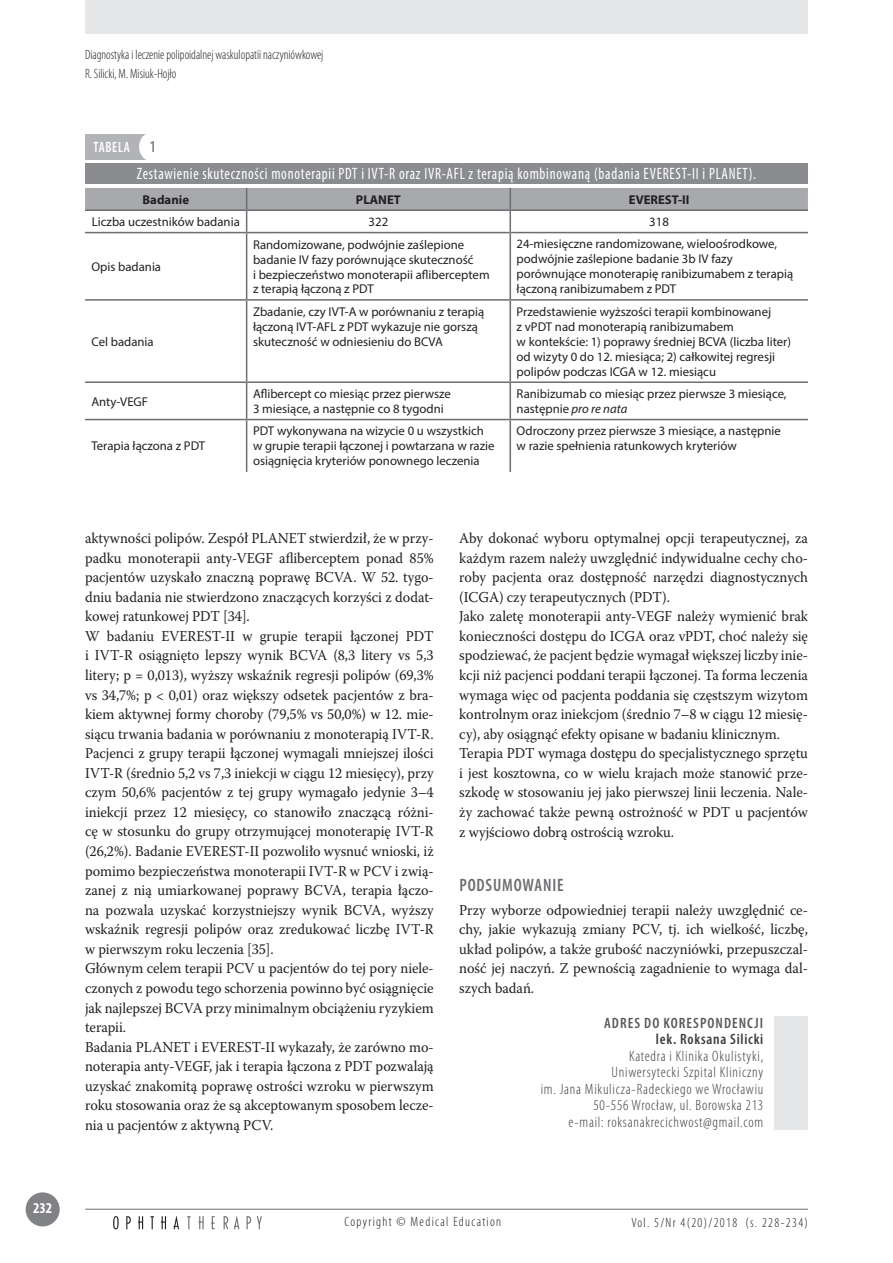
<style>
.page{position:relative;width:893px;height:1263px;background:#fff}
.page>*{position:absolute;margin:0;border:0;box-sizing:border-box;transform-origin:0 0}
.t1{font:600 condensed 18px "Myriad Pro";letter-spacing:.05em;color:#6c6d70;scale:.96 1}
.t2{font:condensed 16.5px "Myriad Pro";letter-spacing:.05em;color:#fff;scale:.9 1}
.t3{font:600 condensed 16.5px "Myriad Pro";color:#76787b;scale:.9 1}
.t4{font:15px/19.5px "Warnock Pro";letter-spacing:-.005em;color:#231f20;scale:.95 1}
.t5{font:300 condensed 15px/16.5px "Myriad Pro";letter-spacing:.05em;color:#3e3e3f;text-align:right}
.t6{font:600 condensed 15px "Myriad Pro";letter-spacing:.07em;color:#57585a}
.t7{font:600 condensed 15px "Myriad Pro";letter-spacing:.05em;color:#3e3e3f}
.t8{font:600 condensed 15px "Myriad Pro";color:#fff;scale:.9 1}
.t9{font:700 condensed 15px "Myriad Pro";color:#fff}
.t10{font:300 condensed 13.5px/19.5px "Myriad Pro";color:#231f20;scale:.95 1}
.t11{font:300 condensed 13.5px "Myriad Pro";letter-spacing:.1em;color:#231f20}
.t12{font:12.75px/15px "Myriad Pro";color:#231f20}
.t13{font:700 12.75px "Myriad Pro";color:#231f20}
.s1{font-style:italic}
</style>
<div class="page">
<div style="left:26px;top:1192px;width:34px;height:34px;background:#808285;border-radius:50%"></div>
<svg style="left:187px;top:1216px;width:4px;height:13px"></svg>
<svg style="left:198px;top:1216px;width:6px;height:13px"></svg>
<svg style="left:211px;top:1216px;width:4px;height:13px"></svg>
<svg style="left:224px;top:1216px;width:4px;height:13px"></svg>
<svg style="left:234px;top:1216px;width:5px;height:13px"></svg>
<svg style="left:247px;top:1216px;width:4px;height:13px"></svg>
<svg style="left:257px;top:1216px;width:5px;height:13px"></svg>
<svg style="left:113px;top:1216px;width:6px;height:13px"></svg>
<svg style="left:126px;top:1216px;width:5px;height:13px"></svg>
<svg style="left:138px;top:1216px;width:5px;height:13px"></svg>
<svg style="left:150px;top:1216px;width:4px;height:13px"></svg>
<svg style="left:161px;top:1216px;width:5px;height:13px"></svg>
<svg style="left:174px;top:1216px;width:5px;height:13px"></svg>
<hr style="left:85px;top:1209px;width:723px;height:1px;background:#6c6d70">
<div style="left:85px;top:0;width:723px;height:34px;background:#e6e7e9"></div>
<svg style="left:85px;top:188px;width:723px;height:44px"></svg>
<hr style="left:510px;top:209px;width:298px;height:2px;background:#6c6d70">
<hr style="left:509px;top:211px;width:2px;height:21px;background:#6c6d70">
<hr style="left:85px;top:232px;width:162px;height:1px;background:#6c6d70">
<hr style="left:247px;top:232px;width:263px;height:1px;background:#6c6d70">
<hr style="left:246px;top:233px;width:1px;height:66px;background:#6c6d70">
<hr style="left:510px;top:232px;width:298px;height:1px;background:#6c6d70">
<hr style="left:509px;top:233px;width:2px;height:66px;background:#6c6d70">
<hr style="left:85px;top:299px;width:162px;height:2px;background:#6c6d70">
<hr style="left:247px;top:299px;width:263px;height:2px;background:#6c6d70">
<hr style="left:246px;top:301px;width:1px;height:80px;background:#6c6d70">
<hr style="left:510px;top:299px;width:298px;height:2px;background:#6c6d70">
<hr style="left:509px;top:301px;width:2px;height:80px;background:#6c6d70">
<hr style="left:85px;top:381px;width:162px;height:2px;background:#6c6d70">
<hr style="left:247px;top:381px;width:263px;height:2px;background:#6c6d70">
<hr style="left:246px;top:383px;width:1px;height:36px;background:#6c6d70">
<hr style="left:510px;top:381px;width:298px;height:2px;background:#6c6d70">
<hr style="left:509px;top:383px;width:2px;height:36px;background:#6c6d70">
<hr style="left:85px;top:419px;width:162px;height:1px;background:#6c6d70">
<hr style="left:247px;top:419px;width:263px;height:1px;background:#6c6d70">
<hr style="left:246px;top:420px;width:1px;height:52px;background:#6c6d70">
<hr style="left:510px;top:419px;width:298px;height:1px;background:#6c6d70">
<hr style="left:509px;top:420px;width:2px;height:52px;background:#6c6d70">
<div style="left:85px;top:163px;width:723px;height:21px;background:#8a8c8f"></div>
<div style="left:85px;top:134px;width:69px;height:25px;background:#b2b3b7"></div>
<div style="left:139px;top:132px;width:28px;height:30px;background:#fff;border-radius:50%"></div>
<div style="left:774px;top:1016px;width:34px;height:114px;background:#e6e7e9"></div>
<p class="t9" style="left:33px;top:1199px;width:21px">232</p>
<p class="t10" style="left:85px;top:44px;width:252px">Diagnostyka i leczenie polipoidalnej waskulopatii naczyniówkowej<br>R. Silicki, M. Misiuk-Hojło</p>
<p class="t8" style="left:94px;top:138px;width:28px">TABELA</p>
<p class="t3" style="left:150px;top:136px;width:8px">1</p>
<p class="t2" style="left:137px;top:163px;width:690px">Zestawienie skuteczności monoterapii PDT i IVT-R oraz IVR-AFL z terapią kombinowaną (badania EVEREST-II i PLANET).</p>
<p class="t13" style="left:143px;top:191px;width:48px">Badanie</p>
<p class="t13" style="left:356px;top:191px;width:47px">PLANET</p>
<p class="t13" style="left:629px;top:191px;width:62px">EVEREST-II</p>
<p class="t12" style="left:92px;top:214px;width:150px">Liczba uczestników badania</p>
<p class="t12" style="left:369px;top:214px;width:21px">322</p>
<p class="t12" style="left:649px;top:214px;width:21px">318</p>
<p class="t12" style="left:91px;top:259px;width:71px">Opis badania</p>
<p class="t12" style="left:253px;top:237px;width:238px">Randomizowane, podwójnie zaślepione badanie IV fazy porównujące skuteczność<br>i bezpieczeństwo monoterapii afliberceptem z terapią łączoną z PDT</p>
<p class="t12" style="left:517px;top:236px;width:278px">24-miesięczne randomizowane, wieloośrodkowe, podwójnie zaślepione badanie 3b IV fazy porównujące monoterapię ranibizumabem z terapią łączoną ranibizumabem z PDT</p>
<p class="t12" style="left:91px;top:334px;width:64px">Cel badania</p>
<p class="t12" style="left:253px;top:304px;width:233px">Zbadanie, czy IVT-A w porównaniu z terapią łączoną IVT-AFL z PDT wykazuje nie gorszą skuteczność w odniesieniu do BCVA</p>
<p class="t12" style="left:517px;top:304px;width:276px">Przedstawienie wyższości terapii kombinowanej<br>z vPDT nad monoterapią ranibizumabem<br>w kontekście: 1) poprawy średniej BCVA (liczba liter) od wizyty 0 do 12. miesiąca; 2) całkowitej regresji polipów podczas ICGA w 12. miesiącu</p>
<p class="t12" style="left:91px;top:394px;width:58px">Anty-VEGF</p>
<p class="t12" style="left:253px;top:386px;width:199px">Aflibercept co miesiąc przez pierwsze<br>3 miesiące, a następnie co 8 tygodni</p>
<p class="t12" style="left:517px;top:386px;width:271px">Ranibizumab co miesiąc przez pierwsze 3 miesiące, następnie <span class="s1">pro re nata</span></p>
<p class="t12" style="left:91px;top:438px;width:115px">Terapia łączona z PDT</p>
<p class="t12" style="left:253px;top:423px;width:243px">PDT wykonywana na wizycie 0 u wszystkich w grupie terapii łączonej i powtarzana w razie osiągnięcia kryteriów ponownego leczenia</p>
<p class="t12" style="left:517px;top:423px;width:266px">Odroczony przez pierwsze 3 miesiące, a następnie w razie spełnienia ratunkowych kryteriów</p>
<p class="t4" style="left:85px;top:528px;width:369px">aktywności polipów. Zespół PLANET stwierdził, że w przy&shy;padku monoterapii anty-VEGF afliberceptem ponad 85% pacjentów uzyskało znaczną poprawę BCVA. W 52. tygo&shy;dniu badania nie stwierdzono znaczących korzyści z dodat&shy;kowej ratunkowej PDT [34].<br>W badaniu EVEREST-II w grupie terapii łączonej PDT i IVT-R osiągnięto lepszy wynik BCVA (8,3 litery vs 5,3 litery; p = 0,013), wyższy wskaźnik regresji polipów (69,3% vs 34,7%; p &lt; 0,01) oraz większy odsetek pacjentów z bra&shy;kiem aktywnej formy choroby (79,5% vs 50,0%) w 12. mie&shy;siącu trwania badania w porównaniu z monoterapią IVT-R.<br>Pacjenci z grupy terapii łączonej wymagali mniejszej ilości IVT-R (średnio 5,2 vs 7,3 iniekcji w ciągu 12 miesięcy), przy czym 50,6% pacjentów z tej grupy wymagało jedynie 3–4 iniekcji przez 12 miesięcy, co stanowiło znaczącą różni&shy;cę w stosunku do grupy otrzymującej monoterapię IVT-R (26,2%). Badanie EVEREST-II pozwoliło wysnuć wnioski, iż pomimo bezpieczeństwa monoterapii IVT-R w PCV i zwią&shy;zanej z nią umiarkowanej poprawy BCVA, terapia łączo&shy;na pozwala uzyskać korzystniejszy wynik BCVA, wyższy wskaźnik regresji polipów oraz zredukować liczbę IVT-R w pierwszym roku leczenia [35].<br>Głównym celem terapii PCV u pacjentów do tej pory niele&shy;czonych z powodu tego schorzenia powinno być osiągnięcie jak najlepszej BCVA przy minimalnym obciążeniu ryzykiem terapii.<br>Badania PLANET i EVEREST-II wykazały, że zarówno mo&shy;noterapia anty-VEGF, jak i terapia łączona z PDT pozwalają uzyskać znakomitą poprawę ostrości wzroku w pierwszym roku stosowania oraz że są akceptowanym sposobem lecze&shy;nia u pacjentów z aktywną PCV.</p>
<p class="t4" style="left:459px;top:528px;width:369px">Aby dokonać wyboru optymalnej opcji terapeutycznej, za każdym razem należy uwzględnić indywidualne cechy cho&shy;roby pacjenta oraz dostępność narzędzi diagnostycznych (ICGA) czy terapeutycznych (PDT).<br>Jako zaletę monoterapii anty-VEGF należy wymienić brak konieczności dostępu do ICGA oraz vPDT, choć należy się spodziewać, że pacjent będzie wymagał większej liczby inie&shy;kcji niż pacjenci poddani terapii łączonej. Ta forma leczenia wymaga więc od pacjenta poddania się częstszym wizytom kontrolnym oraz iniekcjom (średnio 7–8 w ciągu 12 miesię&shy;cy), aby osiągnąć efekty opisane w badaniu klinicznym.<br>Terapia PDT wymaga dostępu do specjalistycznego sprzętu i jest kosztowna, co w wielu krajach może stanowić prze&shy;szkodę w stosowaniu jej jako pierwszej linii leczenia. Nale&shy;ży zachować także pewną ostrożność w PDT u pacjentów z wyjściowo dobrą ostrością wzroku.</p>
<p class="t1" style="left:459px;top:873px;width:110px">PODSUMOWANIE</p>
<p class="t4" style="left:459px;top:900px;width:369px;text-align:justify">Przy wyborze odpowiedniej terapii należy uwzględnić ce&shy;chy, jakie wykazują zmiany PCV, tj. ich wielkość, liczbę, układ polipów, a także grubość naczyniówki, przepuszczal&shy;ność jej naczyń. Z pewnością zagadnienie to wymaga dal&shy;szych badań.</p>
<p class="t6" style="left:604px;top:1013px;width:160px">ADRES DO KORESPON DENCJI</p>
<p class="t7" style="left:656px;top:1030px;width:109px">LEK. ROKSANA SILICKI</p>
<p class="t5" style="left:541px;top:1047px;width:224px">Katedra i Klinika Okulistyki,<br>Uniwersytecki Szpital Kliniczny<br>im. Jana Mikulicza-Radeckiego we Wrocławiu 50-556 Wrocław, ul. Borowska 213<br>e-mail: roksanakrecichwost@gmail.com</p>
<p class="t11" style="left:345px;top:1214px;width:158px">Copyright © Medical Education</p>
<p class="t11" style="left:631px;top:1215px;width:178px">Vol. 5/Nr 4(20)/2018 (s. 228-234)</p>
</div>
